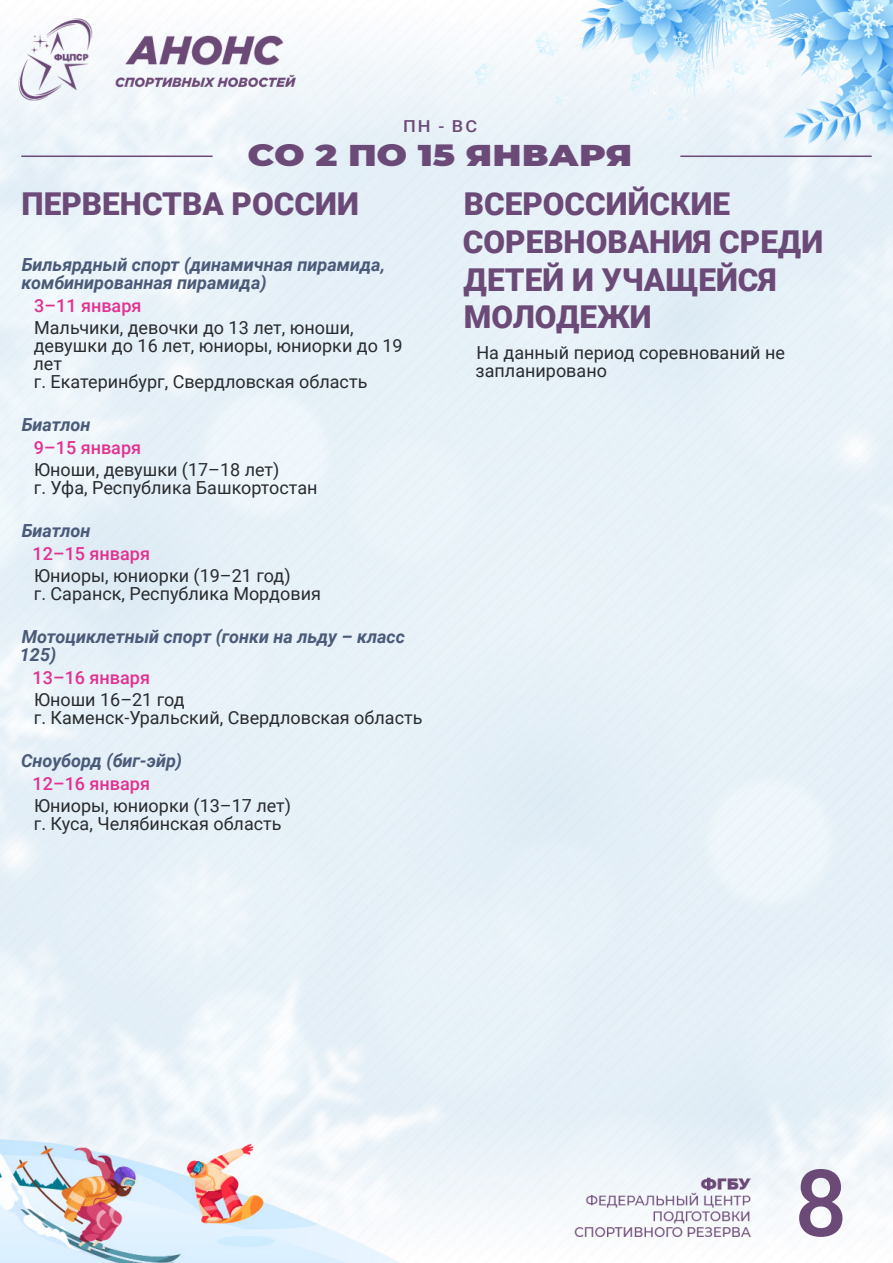
<style>
.page{position:relative;width:893px;height:1263px;background:#fff}
.page>*{position:absolute;margin:0;border:0;box-sizing:border-box;transform-origin:0 0}
.t1{font:500 93px "Roboto";color:#6c4a77}
.Анонс_Заголовок{font:900 31.5px/37.8px "Roboto";color:#6c4a77}
.t2{font:900 30px "Montserrat";color:#6c4a77;scale:1.2 1}
.Анонсы_текст{font:18px/18px "Roboto";color:#292c2f}
.Анонсы_подзаголовок{font:italic 700 18px/18px "Roboto";color:#4a5a78}
.Анонсы_даты{font:500 18px "Roboto";color:#e13291}
.t3{font:500 16.5px "Roboto";color:#6c4a77;scale:1.09 1}
</style>
<div class="page">
<img style="left:0;top:0;width:893px;height:1263px">
<hr style="left:21px;top:156px;width:192px;height:1px;background:#6c4a77">
<hr style="left:680px;top:156px;width:192px;height:1px;background:#6c4a77">
<p class="t3" style="left:403px;top:115px;width:69px">ПН - ВС</p>
<h3 class="t2" style="left:248px;top:133px;width:322px">СО 2 ПО 15 ЯНВАРЯ</h3>
<p class="Анонс_Заголовок" style="left:22px;top:184px;width:339px">ПЕРВЕНСТВА РОССИИ</p>
<p class="Анонсы_подзаголовок" style="left:22px;top:255px;width:365px">Бильярдный спорт (динамичная пирамида, комбинированная пирамида)</p>
<p class="Анонсы_даты" style="left:34px;top:292px;width:109px">3–11 января</p>
<p class="Анонсы_текст" style="left:34px;top:318px;width:371px">Мальчики, девочки до 13 лет, юноши, девушки до 16 лет, юниоры, юниорки до 19 лет</p>
<p class="Анонсы_текст" style="left:34px;top:372px;width:335px">г. Екатеринбург, Свердловская область</p>
<p class="Анонсы_подзаголовок" style="left:22px;top:415px;width:70px">Биатлон</p>
<p class="Анонсы_даты" style="left:34px;top:434px;width:109px">9–15 января</p>
<p class="Анонсы_текст" style="left:34px;top:460px;width:247px">Юноши, девушки (17–18 лет)</p>
<p class="Анонсы_текст" style="left:34px;top:478px;width:285px">г. Уфа, Республика Башкортостан</p>
<p class="Анонсы_подзаголовок" style="left:22px;top:521px;width:70px">Биатлон</p>
<p class="Анонсы_даты" style="left:33px;top:541px;width:119px">12–15 января</p>
<p class="Анонсы_текст" style="left:34px;top:566px;width:258px">Юниоры, юниорки (19–21 год)</p>
<p class="Анонсы_текст" style="left:34px;top:584px;width:289px">г. Саранск, Республика Мордовия</p>
<p class="Анонсы_подзаголовок" style="left:20px;top:627px;width:387px">Мотоциклетный спорт (гонки на льду – класс<br>125)</p>
<p class="Анонсы_даты" style="left:33px;top:665px;width:119px">13–16 января</p>
<p class="Анонсы_текст" style="left:34px;top:690px;width:152px">Юноши 16–21 год</p>
<p class="Анонсы_текст" style="left:34px;top:708px;width:390px">г. Каменск-Уральский, Свердловская область</p>
<p class="Анонсы_подзаголовок" style="left:21px;top:751px;width:163px">Сноуборд (биг-эйр)</p>
<p class="Анонсы_даты" style="left:33px;top:771px;width:119px">12–16 января</p>
<p class="Анонсы_текст" style="left:34px;top:796px;width:259px">Юниоры, юниорки (13–17 лет)</p>
<p class="Анонсы_текст" style="left:34px;top:814px;width:249px">г. Куса, Челябинская область</p>
<p class="Анонс_Заголовок" style="left:463px;top:184px;width:362px">ВСЕРОССИЙСКИЕ<br>СОРЕВНОВАНИЯ СРЕДИ<br>ДЕТЕЙ И УЧАЩЕЙСЯ<br>МОЛОДЕЖИ</p>
<p class="Анонсы_текст" style="left:476px;top:343px;width:311px">На данный период соревнований не запланировано</p>
<h1 class="t1" style="left:794px;top:1138px;width:54px">8</h1>
</div>
